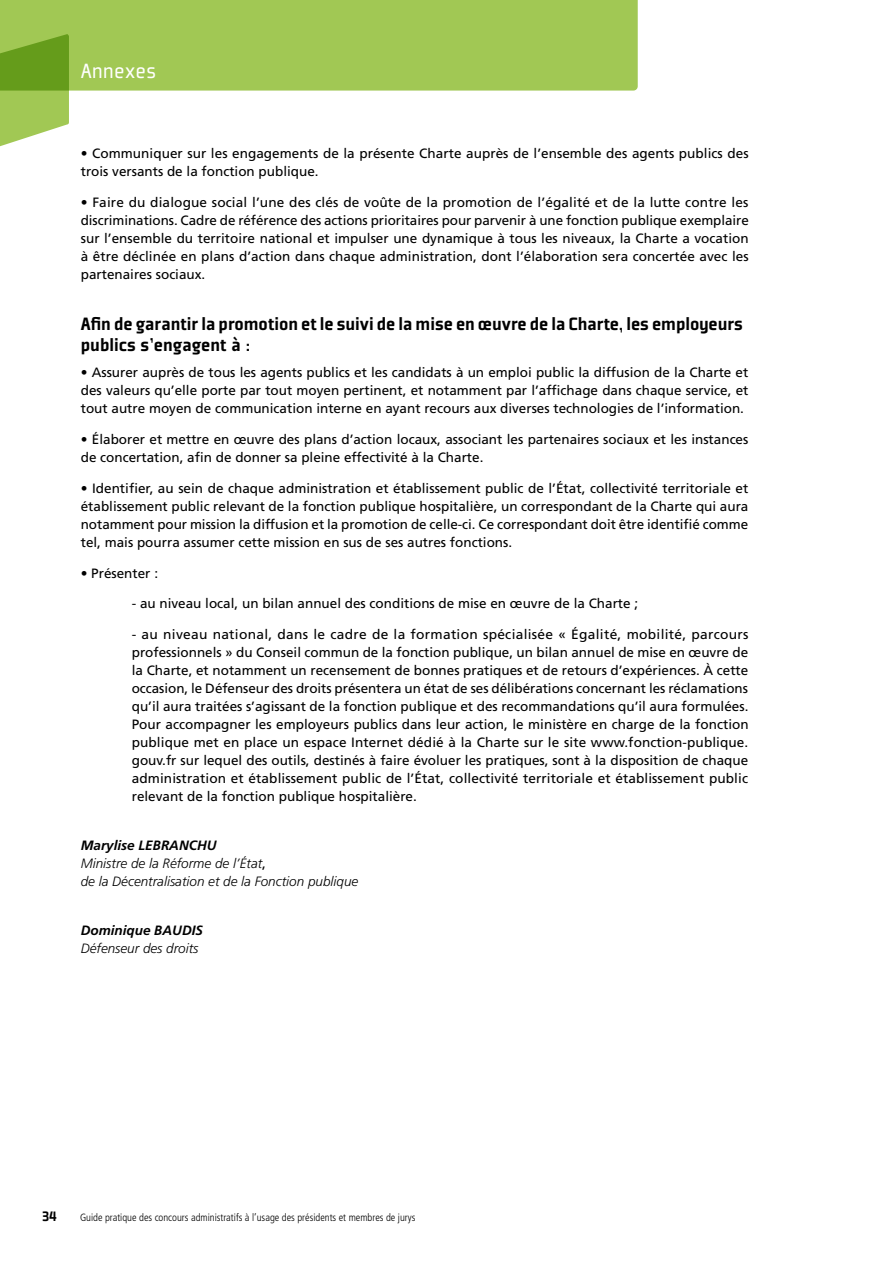
<style>
.page{position:relative;width:893px;height:1263px;background:#fff}
.page>*{position:absolute;margin:0;border:0;box-sizing:border-box;transform-origin:0 0}
.Axe{font:22.5px "Plexes";color:#fff}
.titres_paragraphes{font:19.5px/21px "Plexes Black Pro";color:#000}
.t1{font:900 15px "Plexes";color:#000}
.texte_courant{font:13.5px/18px "Frutiger";color:#000;text-align:justify}
.texte_courant-2{font:italic 300 13.5px "Frutiger";color:#000}
.texte_courant-3{font:italic 700 13.5px "Frutiger";color:#000}
.t2{font:300 condensed 10.5px "Frutiger";color:#000}
.s1{font-weight:400;font-style:normal}
</style>
<div class="page">
<div style="left:0;top:0;width:638px;height:91px;background:#a1c854"></div>
<svg style="left:0;top:34px;width:69px;height:113px;background:#91bb4e"></svg>
<p class="Axe" style="left:81px;top:59px;width:77px">Annexes</p>
<p class="texte_courant" style="left:81px;top:145px;width:669px">• Communiquer sur les engagements de la présente Charte auprès de l’ensemble des agents publics des trois versants de la fonction publique.</p>
<p class="texte_courant" style="left:81px;top:193px;width:670px">• Faire du dialogue social l’une des clés de voûte de la promotion de l’égalité et de la lutte contre les discriminations. Cadre de référence des actions prioritaires pour parvenir à une fonction publique exemplaire sur l’ensemble du territoire national et impulser une dynamique à tous les niveaux, la Charte a vocation à être déclinée en plans d’action dans chaque administration, dont l’élaboration sera concertée avec les partenaires sociaux.</p>
<p class="titres_paragraphes" style="left:81px;top:313px;width:664px">Afin de garantir la promotion et le suivi de la mise en œuvre de la Charte, les employeurs publics s’engagent à :</p>
<p class="texte_courant" style="left:81px;top:364px;width:669px">• Assurer auprès de tous les agents publics et les candidats à un emploi public la diffusion de la Charte et des valeurs qu’elle porte par tout moyen pertinent, et notamment par l’affichage dans chaque service, et tout autre moyen de communication interne en ayant recours aux diverses technologies de l’information.</p>
<p class="texte_courant" style="left:81px;top:430px;width:669px">• Élaborer et mettre en œuvre des plans d’action locaux, associant les partenaires sociaux et les instances de concertation, afin de donner sa pleine effectivité à la Charte.</p>
<p class="texte_courant" style="left:81px;top:479px;width:669px">• Identifier, au sein de chaque administration et établissement public de l’État, collectivité territoriale et établissement public relevant de la fonction publique hospitalière, un correspondant de la Charte qui aura notamment pour mission la diffusion et la promotion de celle-ci. Ce correspondant doit être identifié comme tel, mais pourra assumer cette mission en sus de ses autres fonctions.</p>
<p class="texte_courant" style="left:81px;top:564px;width:79px">• Présenter :</p>
<p class="texte_courant" style="left:132px;top:595px;width:508px">- au niveau local, un bilan annuel des conditions de mise en œuvre de la Charte ;</p>
<p class="texte_courant" style="left:132px;top:625px;width:618px">- au niveau national, dans le cadre de la formation spécialisée « Égalité, mobilité, parcours professionnels » du Conseil commun de la fonction publique, un bilan annuel de mise en œuvre de la Charte, et notamment un recensement de bonnes pratiques et de retours d’expériences. À cette occasion, le Défenseur des droits présentera un état de ses délibérations concernant les réclamations qu’il aura traitées s’agissant de la fonction publique et des recommandations qu’il aura formulées.<br>Pour accompagner les employeurs publics dans leur action, le ministère en charge de la fonction publique met en place un espace Internet dédié à la Charte sur le site www.fonction-publique. gouv.fr sur lequel des outils, destinés à faire évoluer les pratiques, sont à la disposition de chaque administration et établissement public de l’État, collectivité territoriale et établissement public relevant de la fonction publique hospitalière.</p>
<p class="texte_courant-3" style="left:81px;top:837px;width:137px">Marylise LEBRANCHU</p>
<p class="texte_courant-2" style="left:81px;top:855px;width:187px">Ministre de la Réforme de l’État<span class="s1">,</span></p>
<p class="texte_courant-2" style="left:81px;top:873px;width:279px">de la Décentralisation et de la Fonction publique</p>
<p class="texte_courant-3" style="left:81px;top:922px;width:124px">Dominique BAUDIS</p>
<p class="texte_courant-2" style="left:81px;top:940px;width:119px">Défenseur des droits</p>
<p class="t1" style="left:43px;top:1209px;width:16px">34</p>
<p class="t2" style="left:80px;top:1212px;width:337px">Guide pratique des concours administratifs à l’usage des présidents et membres de jurys</p>
</div>
